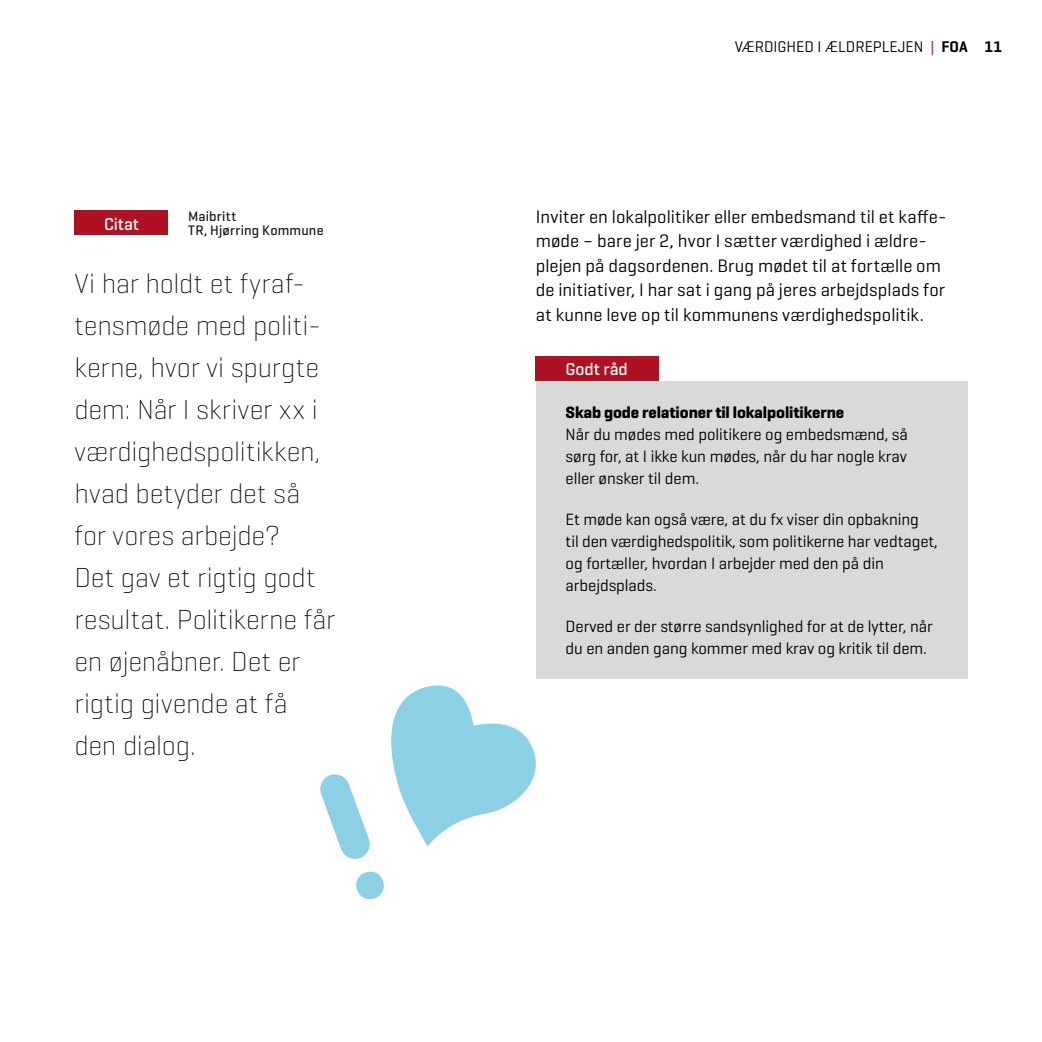
<style>
.page{position:relative;width:1042px;height:1042px;background:#fff}
.page>*{position:absolute;margin:0;border:0;box-sizing:border-box;transform-origin:0 0}
.t1{font:200 28px/42px "Geogrotesque";letter-spacing:-.005em;color:#000}
.t2{font:18.38px/24.5px "Geogrotesque";color:#000}
.t3{font:500 17.5px "Geogrotesque";letter-spacing:-.005em;color:#fff}
.t4{font:16.62px/21.9px "Geogrotesque";letter-spacing:-.005em;color:#000}
.t5{font:700 16.62px "Geogrotesque";letter-spacing:-.005em;color:#000}
.t6{font:15.75px "Geogrotesque";color:#000}
.t7{font:500 14px/14px "Geogrotesque";letter-spacing:.015em;color:#000}
.s1{color:#ae1122}
.s2{font-weight:600}
</style>
<div class="page">
<div style="left:74px;top:211px;width:94px;height:24px;background:#ae1122"></div>
<div style="left:536px;top:357px;width:123px;height:24px;background:#ae1122"></div>
<div style="left:536px;top:381px;width:431px;height:298px;background:#d9d9d9"></div>
<svg style="left:320px;top:685px;width:216px;height:215px"></svg>
<p class="t3" style="left:104px;top:213px;width:36px">Citat</p>
<p class="t7" style="left:188px;top:209px;width:137px">Maibritt<br>TR, Hjørring Kommune</p>
<p class="t1" style="left:74px;top:261px;width:262px">Vi har holdt et fyraf&shy;tensmøde med politi&shy;kerne, hvor vi spurgte dem: Når I skriver xx i værdighedspolitikken, hvad betyder det så for vores arbejde?<br>Det gav et rigtig godt resultat. Politikerne får en øjenåbner. Det er rigtig givende at få den dialog.</p>
<p class="t6" style="left:735px;top:36px;width:269px">VÆRDIGHED I ÆLDREPLEJEN <span class="s1">|</span> <span class="s2">FOA 11</span></p>
<p class="t2" style="left:536px;top:204px;width:412px">Inviter en lokalpolitiker eller embedsmand til et kaffe&shy;møde – bare jer 2, hvor I sætter værdighed i ældre&shy;plejen på dagsordenen. Brug mødet til at fortælle om de initiativer, I har sat i gang på jeres arbejdsplads for at kunne leve op til kommunens værdighedspolitik.</p>
<p class="t3" style="left:566px;top:359px;width:64px">Godt råd</p>
<p class="t5" style="left:566px;top:402px;width:280px">Skab gode relationer til lokalpolitikerne</p>
<p class="t4" style="left:566px;top:423px;width:344px;text-align:justify">Når du mødes med politikere og embedsmænd, så sørg for, at I ikke kun mødes, når du har nogle krav eller ønsker til dem.</p>
<p class="t4" style="left:566px;top:508px;width:374px">Et møde kan også være, at du fx viser din opbakning<br>til den værdighedspolitik, som politikerne har vedtaget, og fortæller, hvordan I arbejder med den på din arbejdsplads.</p>
<p class="t4" style="left:566px;top:615px;width:369px">Derved er der større sandsynlighed for at de lytter, når du en anden gang kommer med krav og kritik til dem.</p>
</div>
